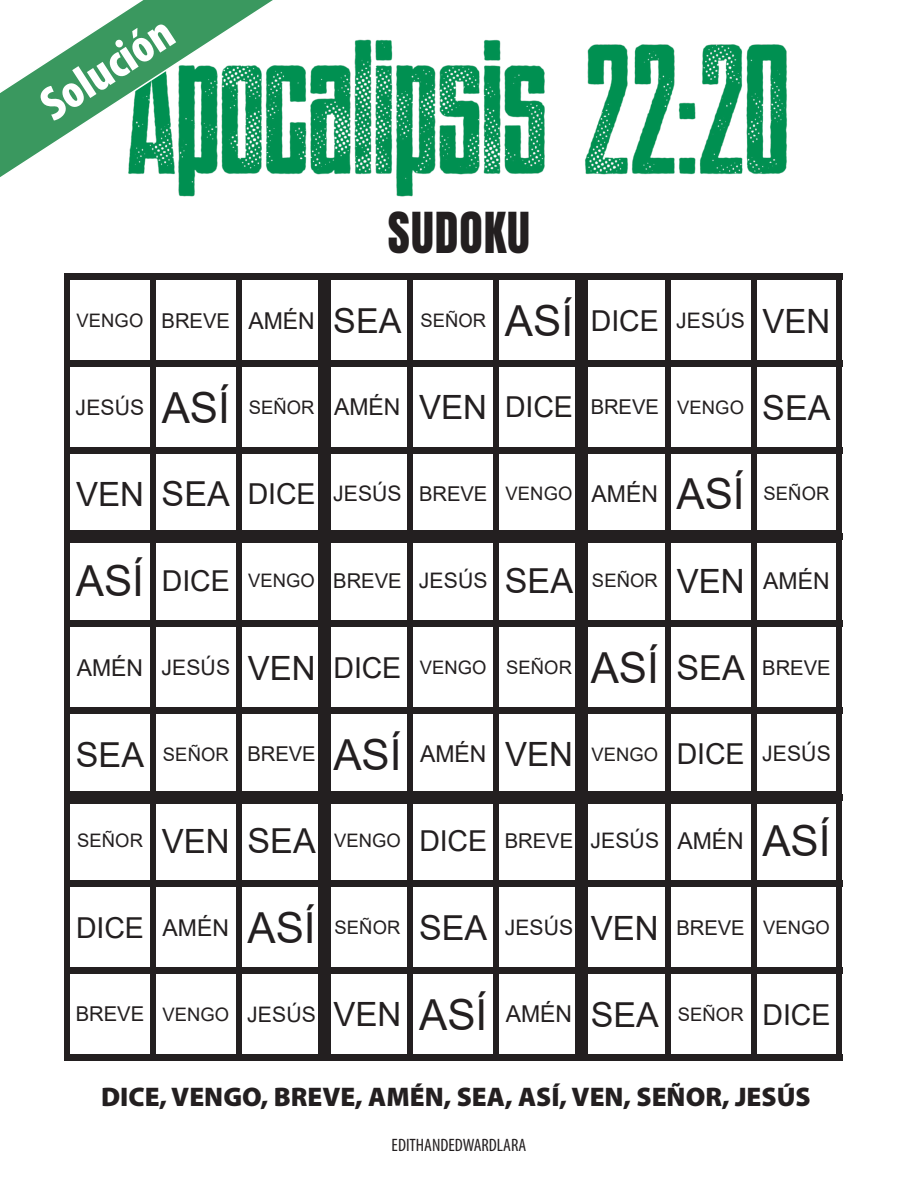
<style>
.page{position:relative;width:918px;height:1188px;background:#fff}
.page>*{position:absolute;margin:0;border:0;box-sizing:border-box;transform-origin:0 0}
.t1{font:900 condensed 48px "Myriad Pro";color:#fff}
.t2{font:48px "Anton";letter-spacing:.02em;color:#231f20}
.t3{font:28.8px "Arial";color:#231f20}
.t4{font:900 27px "Myriad Pro";color:#231f20}
.t5{font:21.45px "Arial";letter-spacing:.005em;color:#231f20}
.t6{font:20.4px "Arial";letter-spacing:-.005em;color:#231f20}
.t7{font:18.6px "Arial";letter-spacing:.005em;color:#231f20}
.t8{font:condensed 18px "Myriad Pro";color:#231f20}
.s1{font-size:20.4px}
.s2{font-size:23.25px}
.s3{font-size:34.35px}
.s4{font-size:42.75px}
.s5{font-size:28.8px}
.s6{font-size:33.45px}
.s7{font-size:18.6px}
.s8{font-size:21.45px}
</style>
<div class="page">
<img style="left:311px;top:39px;width:476px;height:158px">
<svg style="left:0;top:0;width:311px;height:197px"></svg>
<div style="left:64px;top:274px;width:6px;height:786px;background:#231f20"></div>
<div style="left:150px;top:274px;width:6px;height:786px;background:#231f20"></div>
<div style="left:236px;top:274px;width:6px;height:786px;background:#231f20"></div>
<div style="left:407px;top:274px;width:6px;height:786px;background:#231f20"></div>
<div style="left:493px;top:274px;width:6px;height:786px;background:#231f20"></div>
<div style="left:665px;top:274px;width:6px;height:786px;background:#231f20"></div>
<div style="left:751px;top:274px;width:6px;height:786px;background:#231f20"></div>
<div style="left:836px;top:274px;width:6px;height:786px;background:#231f20"></div>
<div style="left:64px;top:274px;width:778px;height:6px;background:#231f20"></div>
<div style="left:64px;top:360px;width:778px;height:6px;background:#231f20"></div>
<div style="left:64px;top:447px;width:778px;height:6px;background:#231f20"></div>
<div style="left:64px;top:621px;width:778px;height:6px;background:#231f20"></div>
<div style="left:64px;top:707px;width:778px;height:6px;background:#231f20"></div>
<div style="left:64px;top:881px;width:778px;height:6px;background:#231f20"></div>
<div style="left:64px;top:967px;width:778px;height:6px;background:#231f20"></div>
<div style="left:64px;top:1054px;width:778px;height:6px;background:#231f20"></div>
<div style="left:318px;top:277px;width:13px;height:86px;background:#231f20"></div>
<div style="left:576px;top:277px;width:12px;height:86px;background:#231f20"></div>
<div style="left:318px;top:363px;width:13px;height:87px;background:#231f20"></div>
<div style="left:576px;top:363px;width:12px;height:87px;background:#231f20"></div>
<div style="left:318px;top:450px;width:13px;height:87px;background:#231f20"></div>
<div style="left:576px;top:450px;width:12px;height:87px;background:#231f20"></div>
<div style="left:67px;top:530px;width:86px;height:13px;background:#231f20"></div>
<div style="left:153px;top:530px;width:86px;height:13px;background:#231f20"></div>
<div style="left:239px;top:530px;width:86px;height:13px;background:#231f20"></div>
<div style="left:318px;top:537px;width:13px;height:87px;background:#231f20"></div>
<div style="left:325px;top:530px;width:85px;height:13px;background:#231f20"></div>
<div style="left:410px;top:530px;width:86px;height:13px;background:#231f20"></div>
<div style="left:496px;top:530px;width:86px;height:13px;background:#231f20"></div>
<div style="left:576px;top:537px;width:12px;height:87px;background:#231f20"></div>
<div style="left:582px;top:530px;width:86px;height:13px;background:#231f20"></div>
<div style="left:668px;top:530px;width:86px;height:13px;background:#231f20"></div>
<div style="left:754px;top:530px;width:85px;height:13px;background:#231f20"></div>
<div style="left:318px;top:624px;width:13px;height:86px;background:#231f20"></div>
<div style="left:576px;top:624px;width:12px;height:86px;background:#231f20"></div>
<div style="left:318px;top:710px;width:13px;height:87px;background:#231f20"></div>
<div style="left:576px;top:710px;width:12px;height:87px;background:#231f20"></div>
<div style="left:67px;top:791px;width:86px;height:13px;background:#231f20"></div>
<div style="left:153px;top:791px;width:86px;height:13px;background:#231f20"></div>
<div style="left:239px;top:791px;width:86px;height:13px;background:#231f20"></div>
<div style="left:318px;top:797px;width:13px;height:87px;background:#231f20"></div>
<div style="left:325px;top:791px;width:85px;height:13px;background:#231f20"></div>
<div style="left:410px;top:791px;width:86px;height:13px;background:#231f20"></div>
<div style="left:496px;top:791px;width:86px;height:13px;background:#231f20"></div>
<div style="left:576px;top:797px;width:12px;height:87px;background:#231f20"></div>
<div style="left:582px;top:791px;width:86px;height:13px;background:#231f20"></div>
<div style="left:668px;top:791px;width:86px;height:13px;background:#231f20"></div>
<div style="left:754px;top:791px;width:85px;height:13px;background:#231f20"></div>
<div style="left:318px;top:884px;width:13px;height:86px;background:#231f20"></div>
<div style="left:576px;top:884px;width:12px;height:86px;background:#231f20"></div>
<div style="left:318px;top:970px;width:13px;height:87px;background:#231f20"></div>
<div style="left:576px;top:970px;width:12px;height:87px;background:#231f20"></div>
<p class="t1" style="left:28px;top:83px;width:150px;rotate:-33deg">Solución</p>
<p class="t2" style="left:388px;top:208px;width:144px">SUDOKU</p>
<p class="t7" style="left:77px;top:308px;width:411px">VENGO <span class="s1">BREVE</span> <span class="s2">AMÉN</span> <span class="s3">SEA</span> SEÑOR</p>
<p class="t5" style="left:505px;top:306px;width:327px"><span class="s4">ASÍ</span> <span class="s5">DICE</span> JESÚS <span class="s6">VEN</span></p>
<p class="t5" style="left:76px;top:392px;width:156px">JESÚS <span class="s4">ASÍ</span></p>
<p class="t7" style="left:249px;top:394px;width:583px">SEÑOR <span class="s2">AMÉN</span> <span class="s6">VEN</span> <span class="s5">DICE</span> <span class="s1">BREVE</span> VENGO <span class="s3">SEA</span></p>
<p class="t5" style="left:76px;top:479px;width:670px"><span class="s6">VEN</span> <span class="s3">SEA</span> <span class="s5">DICE</span> JESÚS <span class="s1">BREVE</span> <span class="s7">VENGO</span> <span class="s2">AMÉN</span> <span class="s4">ASÍ</span></p>
<p class="t7" style="left:764px;top:481px;width:67px">SEÑOR</p>
<p class="t7" style="left:76px;top:568px;width:755px"><span class="s4">ASÍ</span> <span class="s5">DICE</span> VENGO <span class="s1">BREVE</span> <span class="s8">JESÚS</span> <span class="s3">SEA</span> SEÑOR <span class="s6">VEN</span> <span class="s2">AMÉN</span></p>
<p class="t7" style="left:77px;top:654px;width:497px"><span class="s2">AMÉN</span> <span class="s8">JESÚS</span> <span class="s6">VEN</span> <span class="s5">DICE</span> VENGO SEÑOR</p>
<p class="t6" style="left:591px;top:653px;width:241px"><span class="s4">ASÍ</span> <span class="s3">SEA</span> BREVE</p>
<p class="t7" style="left:76px;top:741px;width:756px"><span class="s3">SEA</span> SEÑOR <span class="s1">BREVE</span> <span class="s4">ASÍ</span> <span class="s2">AMÉN</span> <span class="s6">VEN</span> VENGO <span class="s5">DICE</span> <span class="s8">JESÚS</span></p>
<p class="t7" style="left:77px;top:828px;width:755px">SEÑOR <span class="s6">VEN</span> <span class="s3">SEA</span> VENGO <span class="s5">DICE</span> <span class="s1">BREVE</span> <span class="s8">JESÚS</span> <span class="s2">AMÉN</span> <span class="s4">ASÍ</span></p>
<p class="t3" style="left:76px;top:908px;width:241px">DICE <span class="s2">AMÉN</span> <span class="s4">ASÍ</span></p>
<p class="t7" style="left:335px;top:915px;width:497px">SEÑOR <span class="s3">SEA</span> <span class="s8">JESÚS</span> <span class="s6">VEN</span> <span class="s1">BREVE</span> VENGO</p>
<p class="t7" style="left:76px;top:1001px;width:756px"><span class="s1">BREVE</span> VENGO <span class="s8">JESÚS</span> <span class="s6">VEN</span> <span class="s4">ASÍ</span> <span class="s2">AMÉN</span> <span class="s3">SEA</span> SEÑOR <span class="s5">DICE</span></p>
<p class="t4" style="left:101px;top:1079px;width:711px">DICE, VENGO, BREVE, AMÉN, SEA, ASÍ, VEN, SEÑOR, JESÚS</p>
<p class="t8" style="left:392px;top:1134px;width:136px">EDITHANDEDWARDLARA</p>
</div>
